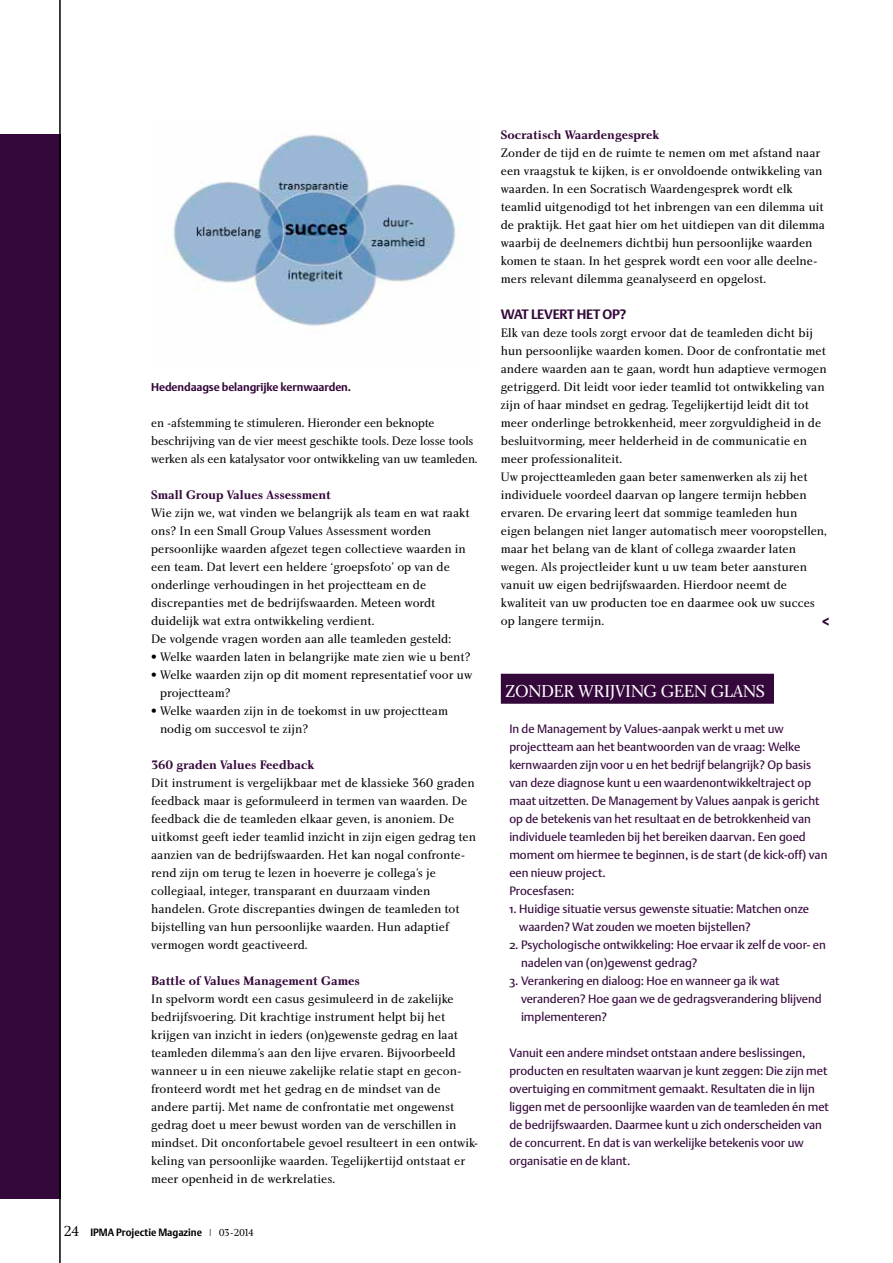
<style>
.page{position:relative;width:893px;height:1263px;background:#fff}
.page>*{position:absolute;margin:0;border:0;box-sizing:border-box;transform-origin:0 0}
.t1{font:18px "Charlotte Book Plain";letter-spacing:-.025em;color:#fff}
.t2{font:700 13.5px "DTL Argo ST";letter-spacing:-.02em;color:#35083b}
.t3{font:12.75px/18px "Charlotte Book Plain";color:#000}
.t4{font:12.75px "Charlotte Bold Plain";color:#35083b}
.t5{font:12px/18px "DTL Argo ST";color:#35083b}
.t6{font:700 11.25px "DTL Argo ST";letter-spacing:-.01em;color:#35083b}
.t7{font:700 10.5px "DTL Argo ST";color:#000;scale:.94 1}
.s1{font-family:"Charlotte Book Plain";font-weight:400;font-size:15px}
.s2{font-family:"Charlotte Book Plain";font-weight:400}
</style>
<div class="page">
<div style="left:0;top:134px;width:60px;height:1065px;background:#35083b"></div>
<hr style="left:59px;top:0;width:2px;height:1263px;background:#000">
<img style="left:172px;top:134px;width:290px;height:192px">
<div style="left:501px;top:674px;width:273px;height:30px;background:#35083b"></div>
<p class="t6" style="left:151px;top:380px;width:201px">Hedendaagse belangrijke kernwaarden.</p>
<p class="t3" style="left:151px;top:414px;width:328px">en -afstemming te stimuleren. Hieronder een beknopte beschrijving van de vier meest geschikte tools. Deze losse tools werken als een katalysator voor ontwikkeling van uw teamleden.</p>
<p class="t4" style="left:151px;top:487px;width:182px">Small Group Values Assessment</p>
<p class="t3" style="left:151px;top:504px;width:320px">Wie zijn we, wat vinden we belangrijk als team en wat raakt ons? In een Small Group Values Assessment worden persoonlijke waarden afgezet tegen collectieve waarden in een team. Dat levert een heldere ‘groepsfoto’ op van de onderlinge verhoudingen in het projectteam en de discrepanties met de bedrijfswaarden. Meteen wordt duidelijk wat extra ontwikkeling verdient.<br>De volgende vragen worden aan alle teamleden gesteld:</p>
<p class="t3" style="left:151px;top:648px;width:321px">• Welke waarden laten in belangrijke mate zien wie u bent?</p>
<p class="t3" style="left:160px;top:666px;width:314px;text-indent:-9px">• Welke waarden zijn op dit moment representatief voor uw projectteam?</p>
<p class="t3" style="left:160px;top:702px;width:290px;text-indent:-9px">• Welke waarden zijn in de toekomst in uw projectteam nodig om succesvol te zijn?</p>
<p class="t4" style="left:151px;top:757px;width:165px">360 graden Values Feedback</p>
<p class="t3" style="left:151px;top:774px;width:326px">Dit instrument is vergelijkbaar met de klassieke 360 graden feedback maar is geformuleerd in termen van waarden. De feedback die de teamleden elkaar geven, is anoniem. De uitkomst geeft ieder teamlid inzicht in zijn eigen gedrag ten aanzien van de bedrijfswaarden. Het kan nogal confronte&shy;rend zijn om terug te lezen in hoeverre je collega’s je collegiaal, integer, transparant en duurzaam vinden handelen. Grote discrepanties dwingen de teamleden tot bijstelling van hun persoonlijke waarden. Hun adaptief vermogen wordt geactiveerd.</p>
<p class="t4" style="left:151px;top:973px;width:210px">Battle of Values Management Games</p>
<p class="t3" style="left:151px;top:990px;width:329px">In spelvorm wordt een casus gesimuleerd in de zakelijke bedrijfsvoering. Dit krachtige instrument helpt bij het krijgen van inzicht in ieders (on)gewenste gedrag en laat teamleden dilemma’s aan den lijve ervaren. Bijvoorbeeld wanneer u in een nieuwe zakelijke relatie stapt en gecon&shy;fronteerd wordt met het gedrag en de mindset van de andere partij. Met name de confrontatie met ongewenst gedrag doet u meer bewust worden van de verschillen in mindset. Dit onconfortabele gevoel resulteert in een ontwik&shy;keling van persoonlijke waarden. Tegelijkertijd ontstaat er meer openheid in de werkrelaties.</p>
<p class="t7" style="left:64px;top:1226px;width:204px"><span class="s1">24</span> IPMA Projectie Magazine <span class="s2">| 03-2014</span></p>
<p class="t4" style="left:501px;top:127px;width:160px">Socratisch Waardengesprek</p>
<p class="t3" style="left:501px;top:144px;width:326px">Zonder de tijd en de ruimte te nemen om met afstand naar een vraagstuk te kijken, is er onvoldoende ontwikkeling van waarden. In een Socratisch Waardengesprek wordt elk teamlid uitgenodigd tot het inbrengen van een dilemma uit de praktijk. Het gaat hier om het uitdiepen van dit dilemma waarbij de deelnemers dichtbij hun persoonlijke waarden komen te staan. In het gesprek wordt een voor alle deelne&shy;mers relevant dilemma geanalyseerd en opgelost.</p>
<p class="t2" style="left:501px;top:306px;width:127px">WAT LEVERT HET OP?</p>
<p class="t3" style="left:501px;top:324px;width:328px">Elk van deze tools zorgt ervoor dat de teamleden dicht bij hun persoonlijke waarden komen. Door de confrontatie met andere waarden aan te gaan, wordt hun adaptieve vermogen getriggerd. Dit leidt voor ieder teamlid tot ontwikkeling van zijn of haar mindset en gedrag. Tegelijkertijd leidt dit tot meer onderlinge betrokkenheid, meer zorgvuldigheid in de besluitvorming, meer helderheid in de communicatie en meer professionaliteit.<br>Uw projectteamleden gaan beter samenwerken als zij het individuele voordeel daarvan op langere termijn hebben ervaren. De ervaring leert dat sommige teamleden hun eigen belangen niet langer automatisch meer vooropstellen, maar het belang van de klant of collega zwaarder laten wegen. Als projectleider kunt u uw team beter aansturen vanuit uw eigen bedrijfswaarden. Hierdoor neemt de kwaliteit van uw producten toe en daarmee ook uw succes op langere termijn.</p>
<p class="t2" style="left:822px;top:612px;width:9px">&lt;</p>
<h1 class="t1" style="left:505px;top:680px;width:261px">ZONDER WRIJVING GEEN GLANS</h1>
<p class="t5" style="left:509px;top:720px;width:320px">In de Management by Values-aanpak werkt u met uw projectteam aan het beantwoorden van de vraag: Welke kernwaarden zijn voor u en het bedrijf belangrijk? Op basis van deze diagnose kunt u een waardenontwikkeltraject op maat uitzetten. De Management by Values aanpak is gericht op de betekenis van het resultaat en de betrokkenheid van individuele teamleden bij het bereiken daarvan. Een goed moment om hiermee te beginnen, is de start (de kick-off) van een nieuw project.<br>Procesfasen:</p>
<p class="t5" style="left:519px;top:900px;width:291px;text-indent:-10px">1. Huidige situatie versus gewenste situatie: Matchen onze waarden? Wat zouden we moeten bijstellen?</p>
<p class="t5" style="left:521px;top:936px;width:306px;text-indent:-12px">2. Psychologische ontwikkeling: Hoe ervaar ik zelf de voor- en nadelen van (on)gewenst gedrag?</p>
<p class="t5" style="left:521px;top:972px;width:302px;text-indent:-12px">3. Verankering en dialoog: Hoe en wanneer ga ik wat veranderen? Hoe gaan we de gedragsverandering blijvend implementeren?</p>
<p class="t5" style="left:509px;top:1044px;width:321px">Vanuit een andere mindset ontstaan andere beslissingen, producten en resultaten waarvan je kunt zeggen: Die zijn met overtuiging en commitment gemaakt. Resultaten die in lijn liggen met de persoonlijke waarden van de teamleden én met de bedrijfswaarden. Daarmee kunt u zich onderscheiden van de concurrent. En dat is van werkelijke betekenis voor uw organisatie en de klant.</p>
</div>
